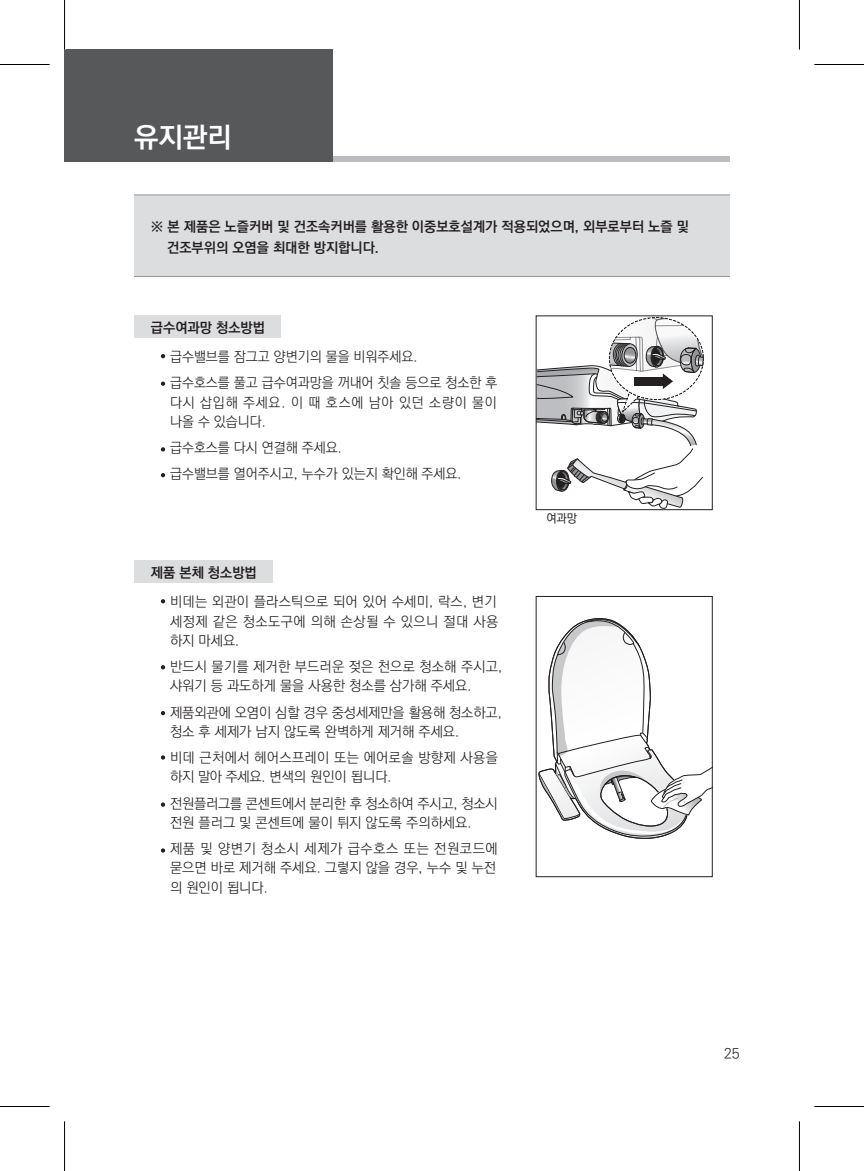
<style>
.page{position:relative;width:864px;height:1171px;background:#fff}
.page>*{position:absolute;margin:0;border:0;box-sizing:border-box;transform-origin:0 0}
.t1{font:700 28px "Ko Pub Dotum";color:#fff}
.t2{font:300 14px "Ko Pub Dotum";color:#231f20}
.t3{font:700 14px "Ko Pub Dotum";color:#231f20}
.t4{font:300 14px "Ko Pub Dotum";letter-spacing:.02em;color:#231f20}
.t5{font:300 14px "Ko Pub Dotum";letter-spacing:.025em;color:#231f20}
.t6{font:300 14px "Ko Pub Dotum";letter-spacing:.055em;color:#231f20}
.t7{font:300 14px "Ko Pub Dotum";letter-spacing:.035em;color:#231f20}
.t8{font:300 14px "Ko Pub Dotum";letter-spacing:.045em;color:#231f20}
.t9{font:500 11.9px "Ko Pub Dotum";color:#231f20}
</style>
<div class="page">
<svg style="left:537px;top:318px;width:167px;height:190px"></svg>
<svg style="left:538px;top:618px;width:172px;height:221px"></svg>
<div style="left:263px;top:156px;width:466px;height:6px;background:#bcbdc0"></div>
<div style="left:64px;top:50px;width:268px;height:112px;background:#57585a"></div>
<div style="left:134px;top:195px;width:595px;height:81px;background:#dcdddf"></div>
<hr style="left:134px;top:194px;width:595px;height:1px;background:#939598">
<hr style="left:134px;top:276px;width:595px;height:1px;background:#939598">
<div style="left:535px;top:596px;width:177px;height:281px;border:1px solid #231f20"></div>
<svg style="left:161px;top:354px;width:4px;height:4px"></svg>
<svg style="left:161px;top:381px;width:4px;height:5px"></svg>
<svg style="left:161px;top:447px;width:4px;height:4px"></svg>
<svg style="left:161px;top:473px;width:4px;height:4px"></svg>
<div style="left:134px;top:315px;width:146px;height:23px;background:#dcdddf"></div>
<svg style="left:161px;top:599px;width:4px;height:4px"></svg>
<svg style="left:161px;top:665px;width:4px;height:4px"></svg>
<svg style="left:161px;top:711px;width:4px;height:4px"></svg>
<svg style="left:161px;top:755px;width:4px;height:4px"></svg>
<svg style="left:161px;top:802px;width:4px;height:5px"></svg>
<svg style="left:161px;top:848px;width:4px;height:4px"></svg>
<div style="left:134px;top:561px;width:138px;height:22px;background:#dcdddf"></div>
<hr style="left:0;top:64px;width:50px;height:1px;background:#000">
<hr style="left:814px;top:64px;width:49px;height:1px;background:#000">
<hr style="left:0;top:1106px;width:50px;height:1px;background:#000">
<hr style="left:814px;top:1106px;width:49px;height:1px;background:#000">
<hr style="left:64px;top:0;width:1px;height:50px;background:#000">
<hr style="left:64px;top:1121px;width:1px;height:50px;background:#000">
<hr style="left:798px;top:0;width:1px;height:50px;background:#000">
<hr style="left:798px;top:1121px;width:1px;height:50px;background:#000">
<p class="t1" style="left:134px;top:124px;width:99px">유지관리</p>
<p class="t3" style="left:151px;top:219px;width:539px">※ 본 제품은 노즐커버 및 건조속커버를 활용한 이중보호설계가 적용되었으며, 외부로부터 노즐 및</p>
<p class="t3" style="left:167px;top:240px;width:213px">건조부위의 오염을 최대한 방지합니다.</p>
<p class="t3" style="left:151px;top:320px;width:115px">급수여과망 청소방법</p>
<p class="t2" style="left:170px;top:350px;width:249px">급수밸브를 잠그고 양변기의 물을 비워주세요.</p>
<p class="t2" style="left:170px;top:376px;width:328px">급수호스를 풀고 급수여과망을 꺼내어 칫솔 등으로 청소한 후</p>
<p class="t6" style="left:170px;top:395px;width:328px">다시 삽입해 주세요. 이 때 호스에 남아 있던 소량이 물이</p>
<p class="t2" style="left:170px;top:415px;width:97px">나올 수 있습니다.</p>
<p class="t2" style="left:170px;top:441px;width:173px">급수호스를 다시 연결해 주세요.</p>
<p class="t2" style="left:170px;top:467px;width:293px">급수밸브를 열어주시고, 누수가 있는지 확인해 주세요.</p>
<p class="t3" style="left:151px;top:565px;width:107px">제품 본체 청소방법</p>
<p class="t4" style="left:170px;top:595px;width:328px">비데는 외관이 플라스틱으로 되어 있어 수세미, 락스, 변기</p>
<p class="t7" style="left:170px;top:614px;width:329px">세정제 같은 청소도구에 의해 손상될 수 있으니 절대 사용</p>
<p class="t2" style="left:170px;top:633px;width:71px">하지 마세요.</p>
<p class="t2" style="left:170px;top:660px;width:334px">반드시 물기를 제거한 부드러운 젖은 천으로 청소해 주시고,</p>
<p class="t2" style="left:170px;top:679px;width:303px">샤워기 등 과도하게 물을 사용한 청소를 삼가해 주세요.</p>
<p class="t2" style="left:170px;top:705px;width:333px">제품외관에 오염이 심할 경우 중성세제만을 활용해 청소하고,</p>
<p class="t2" style="left:170px;top:724px;width:290px">청소 후 세제가 남지 않도록 완벽하게 제거해 주세요.</p>
<p class="t5" style="left:170px;top:751px;width:329px">비데 근처에서 헤어스프레이 또는 에어로솔 방향제 사용을</p>
<p class="t2" style="left:170px;top:770px;width:223px">하지 말아 주세요. 변색의 원인이 됩니다.</p>
<p class="t2" style="left:170px;top:796px;width:329px">전원플러그를 콘센트에서 분리한 후 청소하여 주시고, 청소시</p>
<p class="t2" style="left:170px;top:815px;width:303px">전원 플러그 및 콘센트에 물이 튀지 않도록 주의하세요.</p>
<p class="t8" style="left:170px;top:842px;width:329px">제품 및 양변기 청소시 세제가 급수호스 또는 전원코드에</p>
<p class="t2" style="left:170px;top:861px;width:327px">묻으면 바로 제거해 주세요. 그렇지 않을 경우, 누수 및 누전</p>
<p class="t2" style="left:170px;top:880px;width:99px">의 원인이 됩니다.</p>
<p class="t9" style="left:546px;top:512px;width:32px">여과망</p>
<p class="t2" style="left:723px;top:1047px;width:17px">25</p>
</div>
